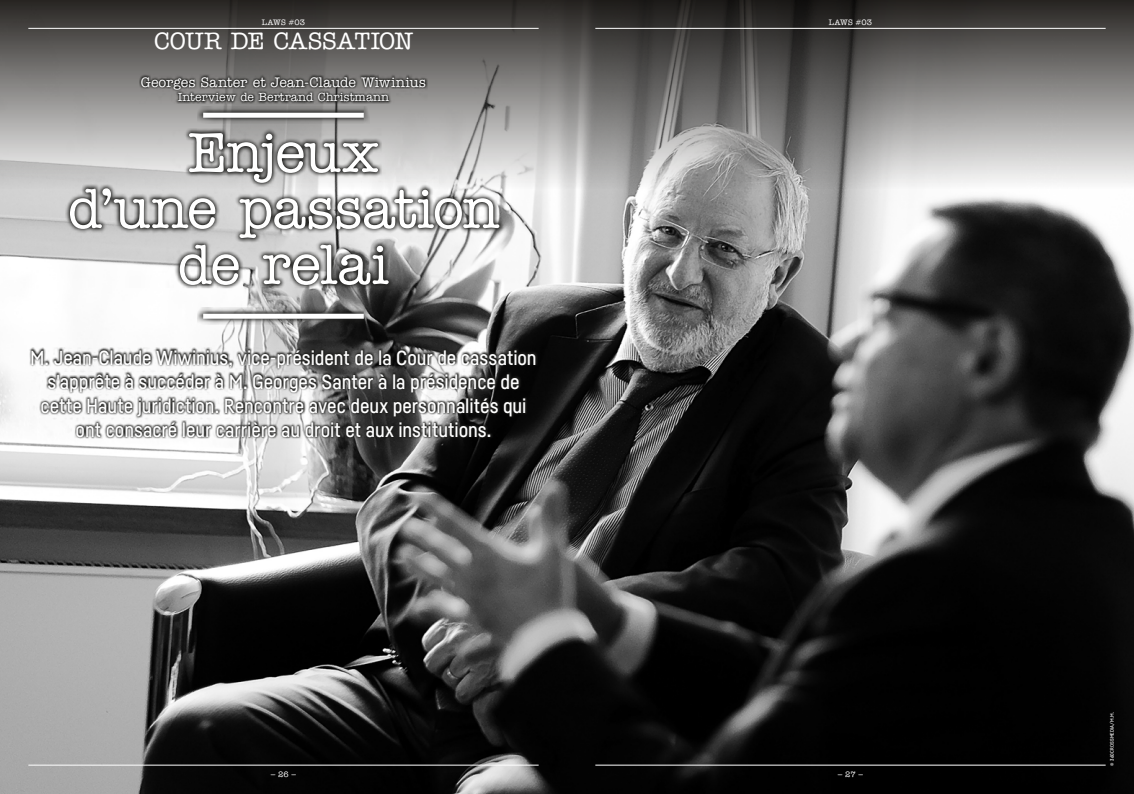
<style>
.page{position:relative;width:1134px;height:794px;background:#fff}
.page>*{position:absolute;margin:0;border:0;box-sizing:border-box;transform-origin:0 0}
.t1{font:500 56px/56px "American Typewriter Std";letter-spacing:-.015em;color:#fff;text-align:center}
.t2{font:500 24px "American Typewriter Std";letter-spacing:-.01em;color:#fff}
.t3{font:500 20px/24px "Fabrikat";letter-spacing:-.005em;color:#fff;text-align:center}
.t4{font:500 14px "American Typewriter Std";letter-spacing:-.005em;color:#fff}
.t5{font:500 12px "American Typewriter Std";color:#fff}
.t6{font:500 8px "American Typewriter Std";color:#fff}
.t7{font:500 5px "Fabrikat";letter-spacing:.03em;color:#fff}
</style>
<div class="page">
<img style="left:0;top:189px;width:1134px;height:605px">
<svg style="left:0;top:0;width:1134px;height:189px;background:#777674"></svg>
<hr style="left:28px;top:765px;width:511px;height:1px;background:#fff">
<hr style="left:595px;top:765px;width:511px;height:1px;background:#fff">
<hr style="left:595px;top:28px;width:511px;height:1px;background:#fff">
<hr style="left:28px;top:28px;width:511px;height:1px;background:#fff">
<svg style="left:197px;top:107px;width:173px;height:17px;background:#7c7c7a"></svg>
<div style="left:203px;top:113px;width:161px;height:5px;background:#fff"></div>
<svg style="left:197px;top:308px;width:173px;height:17px;background:#818180"></svg>
<div style="left:203px;top:314px;width:161px;height:5px;background:#fff"></div>
<svg style="left:65px;top:128px;width:439px;height:161px;background:#a5a5a5"></svg>
<svg style="left:30px;top:347px;width:508px;height:91px"></svg>
<svg style="left:139px;top:74px;width:289px;height:30px;background:#5e5d5b"></svg>
<p class="t6" style="left:262px;top:18px;width:45px">LAWS #03</p>
<p class="t2" style="left:154px;top:28px;width:260px">COUR DE CASSATION</p>
<p class="t4" style="left:141px;top:74px;width:287px">Georges Santer et Jean-Claude Wiwinius</p>
<p class="t5" style="left:178px;top:90px;width:213px">Interview de Bertrand Christmann</p>
<h1 class="t1" style="left:68px;top:125px;width:433px">Enjeux<br>d’une passation de relai</h1>
<p class="t3" style="left:30px;top:345px;width:508px">M. Jean-Claude Wiwinius, vice-président de la Cour de cassation s'apprête à succéder à M. Georges Santer à la présidence de cette Haute juridiction. Rencontre avec deux personnalités qui ont consacré leur carrière au droit et aux institutions.</p>
<p class="t6" style="left:829px;top:18px;width:45px">LAWS #03</p>
<p class="t6" style="left:271px;top:769px;width:26px">–26–</p>
<p class="t6" style="left:838px;top:769px;width:26px">–27–</p>
<p class="t7" style="left:1109px;top:765px;width:55px;rotate:-90deg">© 360CROSSMEDIA/M.M.</p>
</div>
